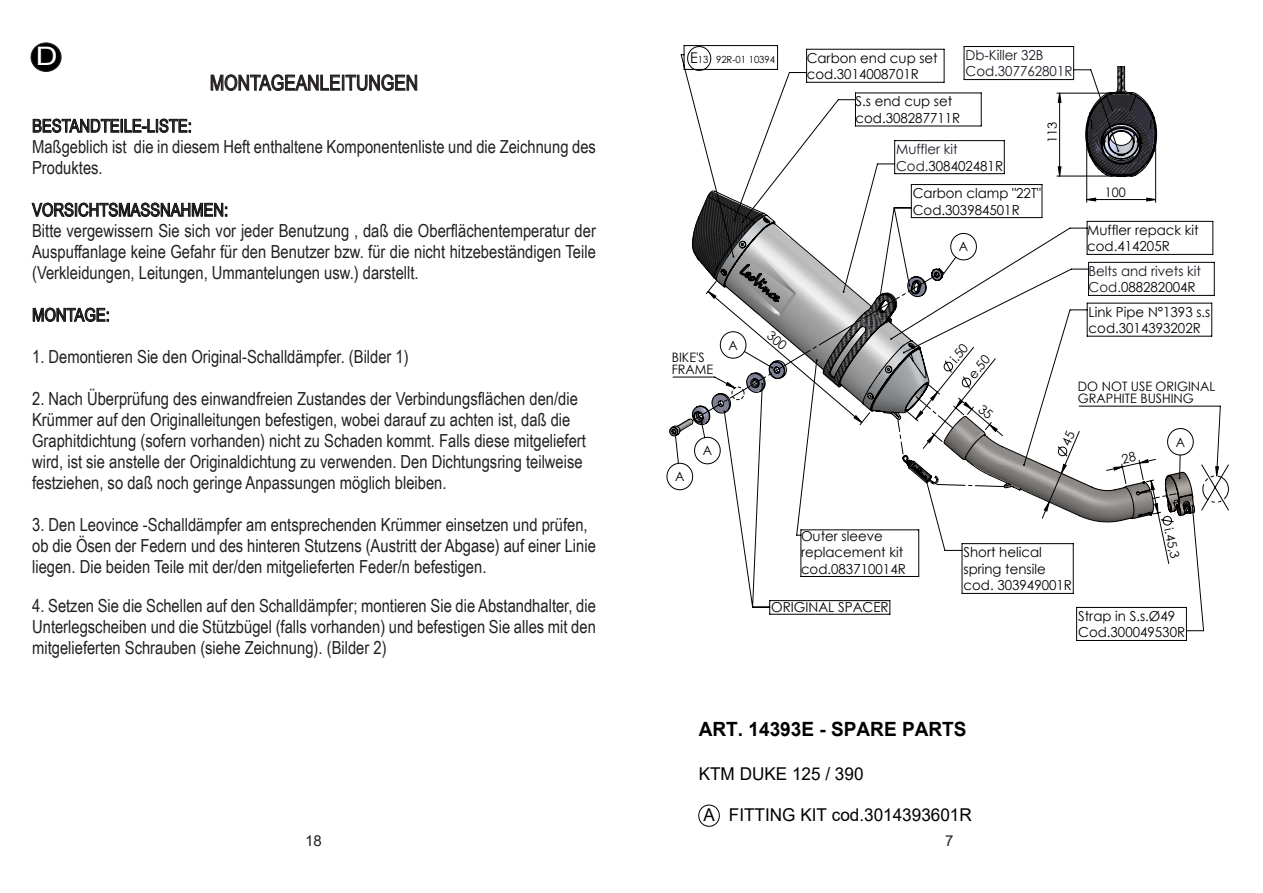
<style>
.page{position:relative;width:1263px;height:893px;background:#fff}
.page>*{position:absolute;margin:0;border:0;box-sizing:border-box;transform-origin:0 0}
.t1{font:25.5px "Arial";color:#fff;scale:1.19 1}
.t2{font:21px "Arial Narrow";color:#231f20}
.t3{font:700 19.65px "Arial";color:#000}
.t4{font:18px/21px "Arial Narrow";color:#231f20;text-align:justify}
.t5{font:17.7px "Arial";color:#000}
.t6{font:15px "Arial";color:#231f20}
.t7{font:13.8px/16.5px "Century Gothic";color:#000}
.t8{font:13.8px/16.5px "Century Gothic";color:#191924}
.t9{font:13.05px/12.6px "Century Gothic";color:#000}
.t10{font:12.75px "Century Gothic";color:#000}
.t11{font:12.6px "Century Gothic";color:#000}
.t12{font:9.75px "Century Gothic";color:#000}
.s1{font-size:14.7px}
.s2{color:#000}
</style>
<div class="page">
<svg style="left:698px;top:804px;width:22px;height:23px"></svg>
<svg style="left:745px;top:564px;width:175px;height:51px"></svg>
<svg style="left:680px;top:45px;width:541px;height:414px"></svg>
<svg style="left:961px;top:523px;width:244px;height:118px"></svg>
<svg style="left:1201px;top:464px;width:28px;height:47px"></svg>
<svg style="left:1195px;top:256px;width:23px;height:220px"></svg>
<svg style="left:669px;top:190px;width:526px;height:333px"></svg>
<svg style="left:211px;top:74px;width:206px;height:17px"></svg>
<svg style="left:33px;top:119px;width:158px;height:14px"></svg>
<svg style="left:32px;top:203px;width:195px;height:14px"></svg>
<svg style="left:33px;top:308px;width:76px;height:14px"></svg>
<div style="left:31px;top:43px;width:30px;height:28px;background:#000001;border-radius:50%"></div>
<div style="left:31px;top:43px;width:30px;height:29px;border:1px solid #231f20;border-radius:50%"></div>
<svg style="left:692px;top:66px;width:501px;height:498px"></svg>
<p class="t1" style="left:36px;top:38px;width:20px">D</p>
<p class="t2" style="left:210px;top:67px;width:210px">MONTAGEANLEITUNGEN</p>
<p class="t4" style="left:32px;top:115px;width:161px">BESTANDTEILE-LISTE:</p>
<p class="t4" style="left:32px;top:136px;width:565px">Maßgeblich ist die in diesem Heft enthaltene Komponentenliste und die Zeichnung des<br>Produktes.</p>
<p class="t4" style="left:32px;top:199px;width:198px">VORSICHTSMASSNAHMEN:</p>
<p class="t4" style="left:32px;top:220px;width:565px">Bitte vergewissern Sie sich vor jeder Benutzung , daß die Oberflächentemperatur der Auspuffanlage keine Gefahr für den Benutzer bzw. für die nicht hitzebeständigen Teile (Verkleidungen, Leitungen, Ummantelungen usw.) darstellt.</p>
<p class="t4" style="left:32px;top:304px;width:79px">MONTAGE:</p>
<p class="t4" style="left:32px;top:346px;width:378px">1. Demontieren Sie den Original-Schalldämpfer. (Bilder 1)</p>
<p class="t4" style="left:32px;top:388px;width:547px">2. Nach Überprüfung des einwandfreien Zustandes der Verbindungsflächen den/die</p>
<p class="t4" style="left:32px;top:409px;width:540px">Krümmer auf den Originalleitungen befestigen, wobei darauf zu achten ist, daß die</p>
<p class="t4" style="left:32px;top:430px;width:555px">Graphitdichtung (sofern vorhanden) nicht zu Schaden kommt. Falls diese mitgeliefert</p>
<p class="t4" style="left:32px;top:451px;width:552px">wird, ist sie anstelle der Originaldichtung zu verwenden. Den Dichtungsring teilweise</p>
<p class="t4" style="left:32px;top:472px;width:416px">festziehen, so daß noch geringe Anpassungen möglich bleiben.</p>
<p class="t4" style="left:32px;top:514px;width:557px">3. Den Leovince -Schalldämpfer am entsprechenden Krümmer einsetzen und prüfen,</p>
<p class="t4" style="left:32px;top:535px;width:565px">ob die Ösen der Federn und des hinteren Stutzens (Austritt der Abgase) auf einer Linie</p>
<p class="t4" style="left:32px;top:556px;width:456px">liegen. Die beiden Teile mit der/den mitgelieferten Feder/n befestigen.</p>
<p class="t4" style="left:32px;top:594px;width:565px">4. Setzen Sie die Schellen auf den Schalldämpfer; montieren Sie die Abstandhalter, die Unterlegscheiben und die Stützbügel (falls vorhanden) und befestigen Sie alles mit den mitgelieferten Schrauben (siehe Zeichnung). (Bilder 2)</p>
<p class="t12" style="left:690px;top:52px;width:87px"><span class="s1">E</span>13 92R-01 10394</p>
<p class="t9" style="left:672px;top:350px;width:43px">BIKE'S<br>FRAME</p>
<p class="t9" style="left:728px;top:338px;width:11px">A</p>
<p class="t9" style="left:675px;top:470px;width:11px">A</p>
<p class="t9" style="left:703px;top:444px;width:11px">A</p>
<p class="t8" style="left:965px;top:46px;width:109px">Db-Killer 32B<br>Cod.307762801R</p>
<p class="t7" style="left:807px;top:49px;width:133px">Carbon end cup set cod.3014008701R</p>
<p class="t7" style="left:855px;top:93px;width:106px">S.s end cup set cod.308287711R</p>
<p class="t11" style="left:1043px;top:143px;width:23px;rotate:-90deg">113</p>
<p class="t8" style="left:896px;top:141px;width:109px">Muffler kit<br>Cod.<span class="s2">308402481R</span></p>
<p class="t7" style="left:913px;top:185px;width:130px">Carbon clamp "22T"<br>Cod.303984501R</p>
<p class="t9" style="left:959px;top:240px;width:11px">A</p>
<p class="t10" style="left:946px;top:356px;width:22px;rotate:-51deg">i.50</p>
<p class="t10" style="left:964px;top:371px;width:28px;rotate:-51deg">e.50</p>
<p class="t9" style="left:1105px;top:185px;width:22px">100</p>
<p class="t7" style="left:1087px;top:221px;width:113px">Muffler repack kit cod.414205R</p>
<p class="t8" style="left:1089px;top:262px;width:114px">Belts and rivets kit<br>Cod.<span class="s2">088282004R</span></p>
<p class="t7" style="left:1088px;top:303px;width:123px">Link Pipe N°1393 s.s cod.3014393202R</p>
<p class="t9" style="left:1078px;top:379px;width:139px">DO NOT USE ORIGINAL<br>GRAPHITE BUSHING</p>
<p class="t9" style="left:1176px;top:435px;width:11px">A</p>
<p class="t7" style="left:801px;top:527px;width:106px">Outer sleeve replacement kit cod.083710014R</p>
<p class="t7" style="left:963px;top:544px;width:110px">Short helical spring tensile cod. 303949001R</p>
<p class="t11" style="left:1177px;top:526px;width:33px;rotate:78deg">i.45,3</p>
<p class="t7" style="left:771px;top:599px;width:119px">ORIGINAL SPACER</p>
<p class="t7" style="left:1078px;top:607px;width:109px">Strap in S.s.Ø49<br>Cod.300049530R</p>
<p class="t3" style="left:699px;top:715px;width:269px">ART. 14393E - SPARE PARTS</p>
<p class="t5" style="left:699px;top:761px;width:166px">KTM DUKE 125 / 390</p>
<p class="t5" style="left:703px;top:802px;width:270px">A FITTING KIT cod.3014393601R</p>
<p class="t6" style="left:305px;top:830px;width:18px">18</p>
<p class="t6" style="left:945px;top:830px;width:10px">7</p>
</div>
